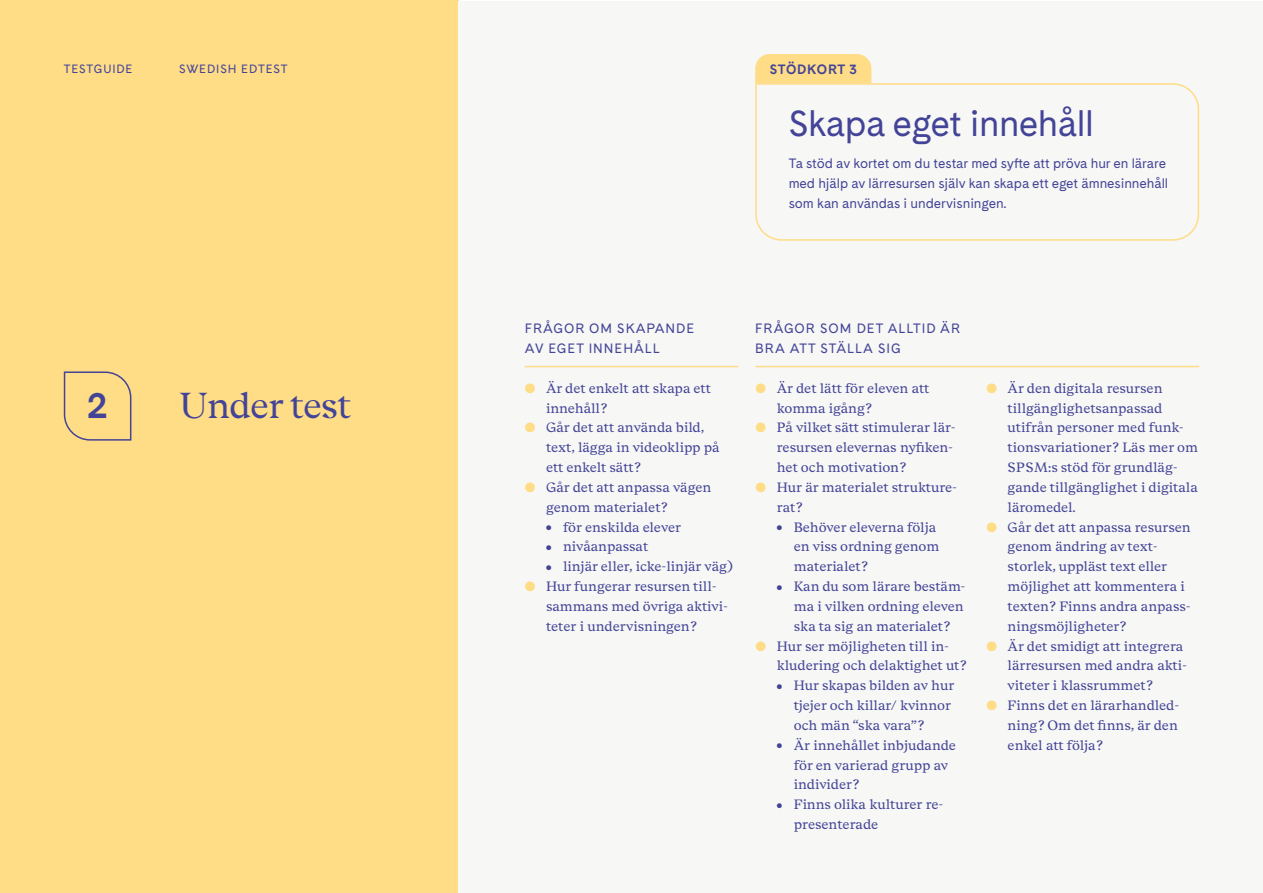
<style>
.page{position:relative;width:1263px;height:893px;background:#fff}
.page>*{position:absolute;margin:0;border:0;box-sizing:border-box;transform-origin:0 0}
.t1{font:36px "Cadiz";letter-spacing:-.015em;color:#434497}
.t2{font:36px "Beirut Display";letter-spacing:-.03em;color:#434497}
.t3{font:700 36px "Cadiz";color:#434497}
.t4{font:13.5px/19.8px "Beirut Text";letter-spacing:-.005em;color:#434497}
.Brödtext__första_sty{font:13.5px/19.8px "Cadiz";letter-spacing:-.005em;color:#434497}
.Frågerubrik{font:13.5px/19.8px "Cadiz";letter-spacing:.07em;color:#434497}
.Faktabröd{font:700 13.5px "Cadiz";letter-spacing:.04em;color:#434497}
.t5{font:12px "Cadiz";letter-spacing:.07em;color:#434497}
.s1{color:#ffdc86}
</style>
<div class="page">
<div style="left:0;top:0;width:459px;height:893px;background:#ffdc86"></div>
<div style="left:459px;top:1px;width:804px;height:892px;background:#f7f7f5"></div>
<svg style="left:63px;top:371px;width:69px;height:70px"></svg>
<hr style="left:525px;top:366px;width:213px;height:1px;background:#ffdc86">
<hr style="left:755px;top:366px;width:444px;height:1px;background:#ffdc86">
<div style="left:755px;top:54px;width:116px;height:28px;background:#ffdc86"></div>
<svg style="left:755px;top:82px;width:445px;height:159px"></svg>
<p class="t5" style="left:64px;top:60px;width:70px">TESTGUIDE</p>
<p class="t5" style="left:179px;top:60px;width:110px">SWEDISH EDTEST</p>
<p class="Faktabröd" style="left:770px;top:59px;width:89px">STÖDKORT 3</p>
<p class="t1" style="left:789px;top:96px;width:307px">Skapa eget innehåll</p>
<p class="Brödtext__första_sty" style="left:789px;top:153px;width:381px">Ta stöd av kortet om du testar med syfte att pröva hur en lärare med hjälp av lärresursen själv kan skapa ett eget ämnesinnehåll som kan användas i undervisningen.</p>
<p class="Frågerubrik" style="left:525px;top:318px;width:171px">FRÅGOR OM SKAPANDE<br>AV EGET INNEHÅLL</p>
<p class="Frågerubrik" style="left:755px;top:318px;width:206px">FRÅGOR SOM DET ALLTID ÄR<br>BRA ATT STÄLLA SIG</p>
<h1 class="t3" style="left:87px;top:378px;width:23px">2</h1>
<h1 class="t2" style="left:179px;top:378px;width:174px">Under test</h1>
<p class="t4" style="left:546px;top:378px;width:166px;text-indent:-21px"><span class="s1">●</span> Är det enkelt att skapa ett innehåll?</p>
<p class="t4" style="left:546px;top:417px;width:175px;text-indent:-21px"><span class="s1">●</span> Går det att använda bild, text, lägga in videoklipp på ett enkelt sätt?</p>
<p class="t4" style="left:546px;top:477px;width:167px;text-indent:-21px"><span class="s1">●</span> Går det att anpassa vägen genom materialet?</p>
<p class="t4" style="left:546px;top:517px;width:137px">● för enskilda elever</p>
<p class="t4" style="left:546px;top:536px;width:104px">● nivåanpassat</p>
<p class="t4" style="left:546px;top:556px;width:188px">● linjär eller, icke-linjär väg)</p>
<p class="t4" style="left:546px;top:576px;width:183px;text-indent:-21px"><span class="s1">●</span> Hur fungerar resursen till&shy;sammans med övriga aktivi&shy;teter i undervisningen?</p>
<p class="t4" style="left:777px;top:378px;width:154px;text-indent:-21px"><span class="s1">●</span> Är det lätt för eleven att komma igång?</p>
<p class="t4" style="left:777px;top:417px;width:180px;text-indent:-21px"><span class="s1">●</span> På vilket sätt stimulerar lär&shy;resursen elevernas nyfiken&shy;het och motivation?</p>
<p class="t4" style="left:777px;top:477px;width:182px;text-indent:-21px"><span class="s1">●</span> Hur är materialet strukture&shy;rat?</p>
<p class="t4" style="left:794px;top:517px;width:147px;text-indent:-17px">● Behöver eleverna följa en viss ordning genom materialet?</p>
<p class="t4" style="left:794px;top:576px;width:173px;text-indent:-17px">● Kan du som lärare bestäm&shy;ma i vilken ordning eleven ska ta sig an materialet?</p>
<p class="t4" style="left:777px;top:636px;width:192px;text-indent:-21px"><span class="s1">●</span> Hur ser möjligheten till in&shy;kludering och delaktighet ut?</p>
<p class="t4" style="left:794px;top:675px;width:162px;text-indent:-17px">● Hur skapas bilden av hur tjejer och killar/ kvinnor och män “ska vara”?</p>
<p class="t4" style="left:794px;top:735px;width:164px;text-indent:-17px">● Är innehållet inbjudande för en varierad grupp av individer?</p>
<p class="t4" style="left:794px;top:794px;width:151px;text-indent:-17px">● Finns olika kulturer re&shy;presenterade</p>
<p class="t4" style="left:1008px;top:378px;width:192px;text-indent:-21px"><span class="s1">●</span> Är den digitala resursen tillgänglighetsanpassad utifrån personer med funk&shy;tionsvariationer? Läs mer om<br>SPSM:s stöd för grundläg&shy;gande tillgänglighet i digitala läromedel.</p>
<p class="t4" style="left:1008px;top:517px;width:185px;text-indent:-21px"><span class="s1">●</span> Går det att anpassa resursen genom ändring av text&shy;storlek, uppläst text eller möjlighet att kommentera i texten? Finns andra anpass&shy;ningsmöjligheter?</p>
<p class="t4" style="left:1008px;top:636px;width:181px;text-indent:-21px"><span class="s1">●</span> Är det smidigt att integrera lärresursen med andra akti&shy;viteter i klassrummet?</p>
<p class="t4" style="left:1008px;top:695px;width:173px;text-align:justify;text-indent:-21px"><span class="s1">●</span> Finns det en lärarhandled&shy;ning? Om det finns, är den enkel att följa?</p>
</div>
